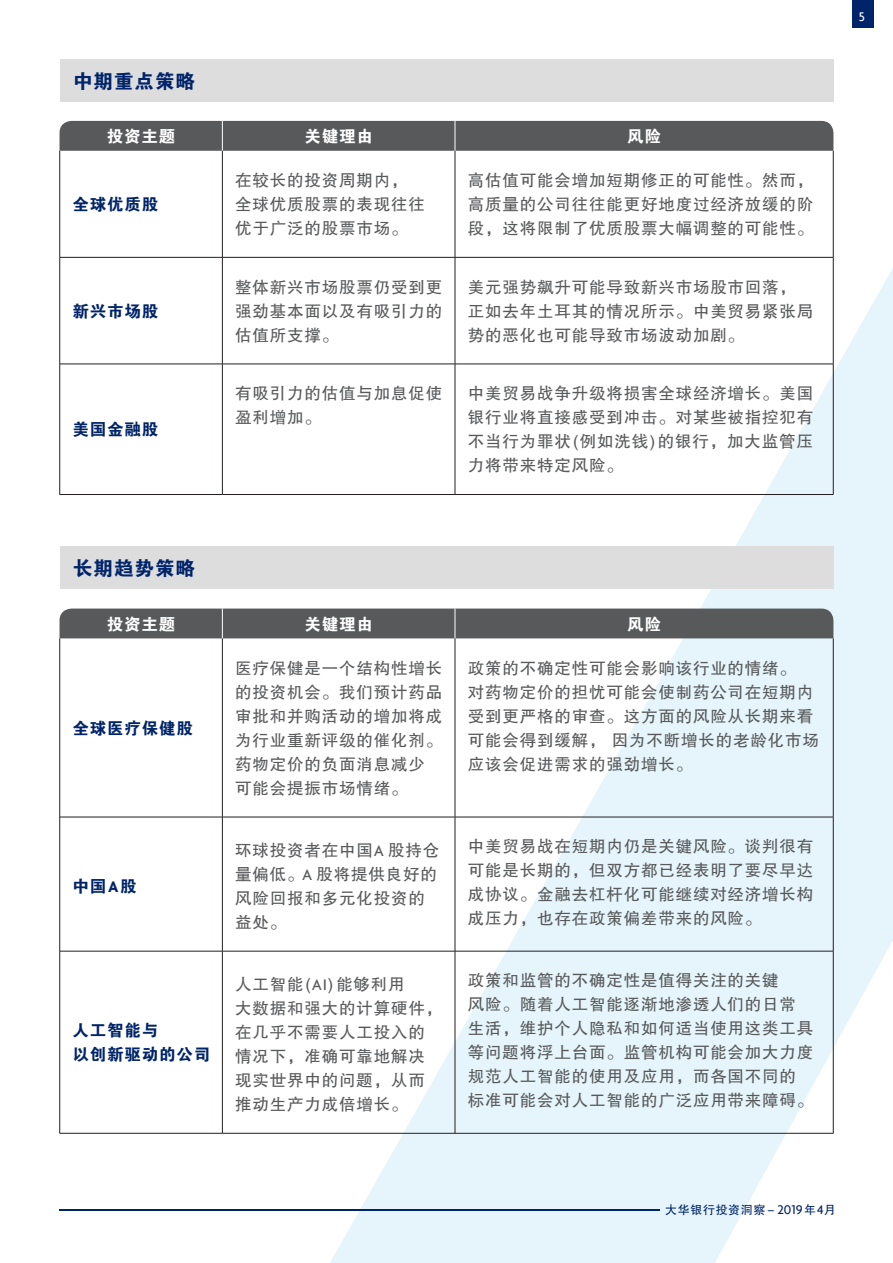
<style>
.page{position:relative;width:893px;height:1263px;background:#fff}
.page>*{position:absolute;margin:0;border:0;box-sizing:border-box;transform-origin:0 0}
.Headline1{font:19.5px "FZDHTK GBK1 0";letter-spacing:.05em;color:#002469}
.copy_80{font:16.5px/24px "FZHTK GBK1 0";letter-spacing:.05em;color:#58595b}
.copy_80-2{font:16.5px/24px "FZDHTJW GB1 0";letter-spacing:.05em;color:#002469}
.copy_80-3{font:16.5px "FZDHTK GBK1 0";letter-spacing:.05em;color:#fff}
.t1{font:500 13.5px "Agenda";color:#fff}
.t2{font:12px "FZHTK GBK1 0";letter-spacing:.05em;color:#002469}
.s1{font-family:"Agenda";font-weight:700}
.s2{font-family:"Agenda";font-weight:500}
.s3{font-family:"Agenda";font-weight:500;font-size:13.5px}
</style>
<div class="page">
<svg style="left:329px;top:267px;width:564px;height:996px"></svg>
<div style="left:60px;top:60px;width:773px;height:42px;background:#ddd"></div>
<div style="left:60px;top:121px;width:773px;height:30px;background:#58595b"></div>
<hr style="left:222px;top:121px;width:1px;height:30px;background:#fff">
<hr style="left:455px;top:121px;width:1px;height:30px;background:#fff">
<hr style="left:455px;top:151px;width:1px;height:106px;background:#231f20">
<hr style="left:455px;top:258px;width:1px;height:106px;background:#231f20">
<hr style="left:455px;top:364px;width:1px;height:130px;background:#231f20">
<hr style="left:833px;top:151px;width:1px;height:106px;background:#231f20">
<hr style="left:833px;top:258px;width:1px;height:106px;background:#231f20">
<hr style="left:833px;top:364px;width:1px;height:130px;background:#231f20">
<hr style="left:59px;top:151px;width:1px;height:106px;background:#231f20">
<hr style="left:222px;top:151px;width:1px;height:106px;background:#231f20">
<hr style="left:59px;top:257px;width:1px;height:107px;background:#231f20">
<hr style="left:222px;top:258px;width:1px;height:106px;background:#231f20">
<hr style="left:59px;top:364px;width:1px;height:130px;background:#231f20">
<hr style="left:222px;top:364px;width:1px;height:130px;background:#231f20">
<hr style="left:60px;top:257px;width:162px;height:1px;background:#231f20">
<hr style="left:222px;top:257px;width:233px;height:1px;background:#231f20">
<hr style="left:455px;top:257px;width:378px;height:1px;background:#231f20">
<hr style="left:60px;top:364px;width:162px;height:1px;background:#231f20">
<hr style="left:222px;top:364px;width:233px;height:1px;background:#231f20">
<hr style="left:455px;top:364px;width:378px;height:1px;background:#231f20">
<hr style="left:60px;top:494px;width:162px;height:1px;background:#231f20">
<hr style="left:222px;top:494px;width:233px;height:1px;background:#231f20">
<hr style="left:455px;top:494px;width:378px;height:1px;background:#231f20">
<div style="left:60px;top:547px;width:773px;height:42px;background:#ddd"></div>
<div style="left:60px;top:608px;width:773px;height:30px;background:#58595b"></div>
<hr style="left:222px;top:608px;width:1px;height:30px;background:#fff">
<hr style="left:455px;top:608px;width:1px;height:30px;background:#fff">
<hr style="left:455px;top:638px;width:1px;height:179px;background:#231f20">
<hr style="left:455px;top:817px;width:1px;height:134px;background:#231f20">
<hr style="left:455px;top:951px;width:1px;height:182px;background:#231f20">
<hr style="left:833px;top:638px;width:1px;height:179px;background:#231f20">
<hr style="left:833px;top:817px;width:1px;height:134px;background:#231f20">
<hr style="left:833px;top:951px;width:1px;height:182px;background:#231f20">
<hr style="left:59px;top:638px;width:1px;height:179px;background:#231f20">
<hr style="left:222px;top:638px;width:1px;height:179px;background:#231f20">
<hr style="left:59px;top:817px;width:1px;height:134px;background:#231f20">
<hr style="left:222px;top:817px;width:1px;height:134px;background:#231f20">
<hr style="left:59px;top:951px;width:1px;height:182px;background:#231f20">
<hr style="left:222px;top:951px;width:1px;height:182px;background:#231f20">
<hr style="left:60px;top:817px;width:162px;height:1px;background:#231f20">
<hr style="left:222px;top:817px;width:233px;height:1px;background:#231f20">
<hr style="left:455px;top:817px;width:378px;height:1px;background:#231f20">
<hr style="left:60px;top:951px;width:162px;height:1px;background:#231f20">
<hr style="left:222px;top:951px;width:233px;height:1px;background:#231f20">
<hr style="left:455px;top:951px;width:378px;height:1px;background:#231f20">
<hr style="left:60px;top:1133px;width:162px;height:1px;background:#231f20">
<hr style="left:222px;top:1133px;width:233px;height:1px;background:#231f20">
<hr style="left:455px;top:1133px;width:378px;height:1px;background:#231f20">
<div style="left:852px;top:0;width:21px;height:28px;background:#002469"></div>
<hr style="left:60px;top:1209px;width:600px;height:2px;background:#002469">
<p class="Headline1" style="left:73px;top:71px;width:123px">中期重点策略</p>
<p class="copy_80-3" style="left:107px;top:127px;width:70px">投资主题</p>
<p class="copy_80-3" style="left:304px;top:127px;width:70px">关键理由</p>
<p class="copy_80-3" style="left:627px;top:127px;width:35px">风险</p>
<p class="copy_80-2" style="left:72px;top:193px;width:87px">全球优质股</p>
<p class="copy_80-2" style="left:72px;top:299px;width:87px">新兴市场股</p>
<p class="copy_80-2" style="left:72px;top:418px;width:87px">美国金融股</p>
<p class="copy_80" style="left:235px;top:168px;width:191px">在较长的投资周期内，全球优质股票的表现往往优于广泛的股票市场。</p>
<p class="copy_80" style="left:468px;top:168px;width:347px;text-align:justify">高估值可能会增加短期修正的可能性。然而，高质量的公司往往能更好地度过经济放缓的阶段，这将限制了优质股票大幅调整的可能性。</p>
<p class="copy_80" style="left:235px;top:275px;width:209px;text-align:justify">整体新兴市场股票仍受到更强劲基本面以及有吸引力的估值所支撑。</p>
<p class="copy_80" style="left:468px;top:275px;width:347px">美元强势飙升可能导致新兴市场股市回落，正如去年土耳其的情况所示。中美贸易紧张局势的恶化也可能导致市场波动加剧。</p>
<p class="copy_80" style="left:235px;top:382px;width:209px">有吸引力的估值与加息促使盈利增加。</p>
<p class="copy_80" style="left:468px;top:382px;width:347px;text-align:justify">中美贸易战争升级将损害全球经济增长。美国银行业将直接感受到冲击。对某些被指控犯有不当行为罪状(例如洗钱)的银行，加大监管压力将带来特定风险。</p>
<p class="Headline1" style="left:73px;top:558px;width:123px">长期趋势策略</p>
<p class="copy_80-3" style="left:107px;top:615px;width:70px">投资主题</p>
<p class="copy_80-3" style="left:304px;top:615px;width:70px">关键理由</p>
<p class="copy_80-3" style="left:627px;top:615px;width:35px">风险</p>
<p class="copy_80-2" style="left:72px;top:716px;width:122px">全球医疗保健股</p>
<p class="copy_80-2" style="left:72px;top:874px;width:66px">中国<span class="s1">A</span>股</p>
<p class="copy_80-2" style="left:72px;top:1019px;width:139px">人工智能与<br>以创新驱动的公司</p>
<p class="copy_80" style="left:235px;top:656px;width:209px">医疗保健是一个结构性增长的投资机会。我们预计药品审批和并购活动的增加将成为行业重新评级的催化剂。药物定价的负面消息减少可能会提振市场情绪。</p>
<p class="copy_80" style="left:468px;top:656px;width:353px">政策的不确定性可能会影响该行业的情绪。<br>对药物定价的担忧可能会使制药公司在短期内受到更严格的审查。这方面的风险从长期来看可能会得到缓解，因为不断增长的老龄化市场应该会促进需求的强劲增长。</p>
<p class="copy_80" style="left:235px;top:838px;width:206px">环球投资者在中国<span class="s2">A</span> 股持仓量偏低。<span class="s2">A</span> 股将提供良好的风险回报和多元化投资的益处。</p>
<p class="copy_80" style="left:468px;top:835px;width:347px;text-align:justify">中美贸易战在短期内仍是关键风险。谈判很有可能是长期的，但双方都已经表明了要尽早达成协议。金融去杠杆化可能继续对经济增长构成压力，也存在政策偏差带来的风险。</p>
<p class="copy_80" style="left:235px;top:972px;width:209px">人工智能(<span class="s2">AI</span>)能够利用<br>大数据和强大的计算硬件，在几乎不需要人工投入的情况下，准确可靠地解决现实世界中的问题，从而推动生产力成倍增长。</p>
<p class="copy_80" style="left:468px;top:969px;width:347px">政策和监管的不确定性是值得关注的关键<br>风险。随着人工智能逐渐地渗透人们的日常生活，维护个人隐私和如何适当使用这类工具等问题将浮上台面。监管机构可能会加大力度规范人工智能的使用及应用，而各国不同的标准可能会对人工智能的广泛应用带来障碍。</p>
<p class="t1" style="left:859px;top:9px;width:8px">5</p>
<p class="t2" style="left:665px;top:1203px;width:172px">大华银行投资洞察 <span class="s2">–</span> <span class="s3">2019</span>年<span class="s3">4</span>月</p>
</div>
